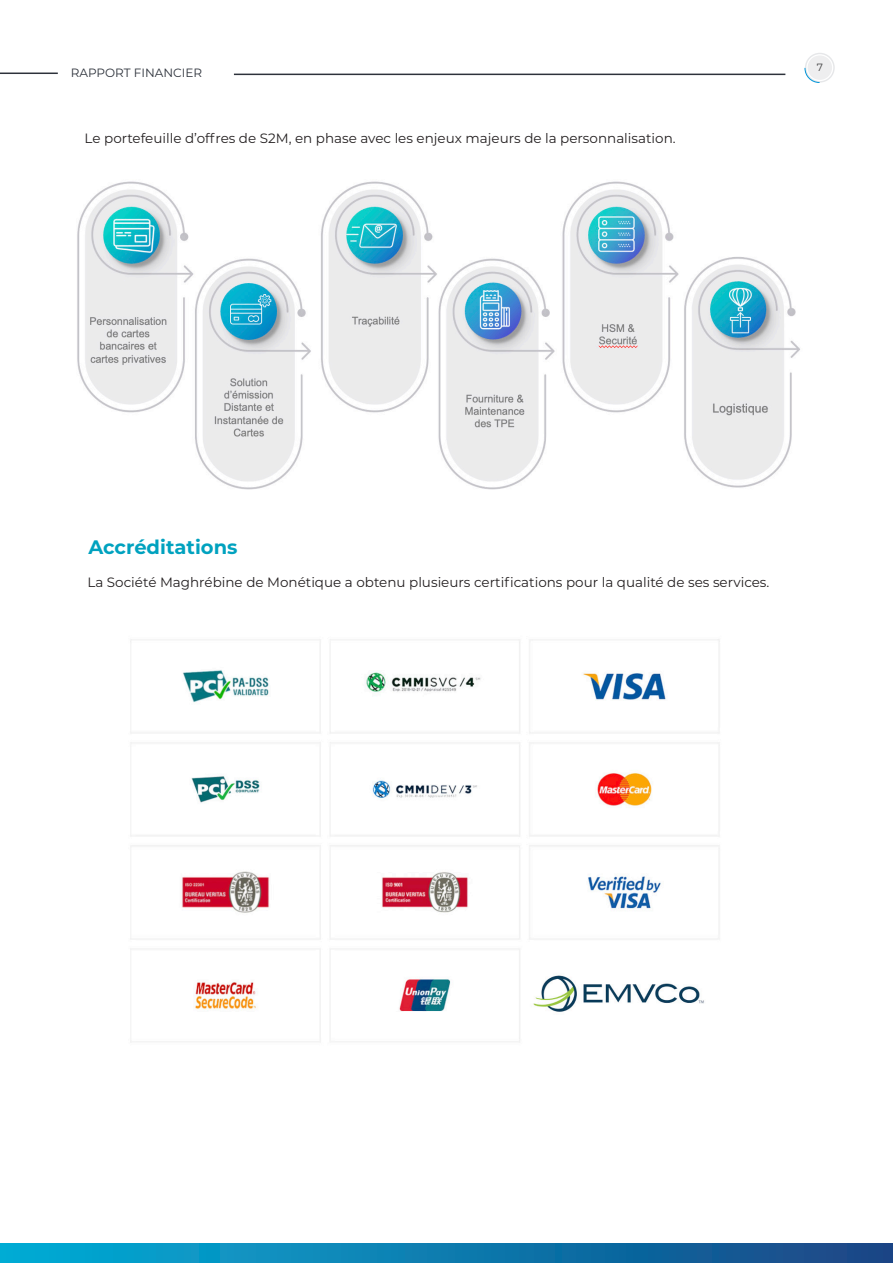
<style>
.page{position:relative;width:893px;height:1263px;background:#fff}
.page>*{position:absolute;margin:0;border:0;box-sizing:border-box;transform-origin:0 0}
.t1{font:700 19.5px "Montserrat";color:#00a2bf}
.body_text{font:13.5px "Montserrat";color:#231f20}
.t2{font:12px "Montserrat";color:#2d323b}
.t3{font:10.5px "Montserrat";color:#3e3e3f}
</style>
<div class="page">
<div style="left:0;top:1244px;width:893px;height:19px;background:linear-gradient(to right,#02afd7,#194685)"></div>
<img style="left:77px;top:181px;width:723px;height:309px">
<img style="left:130px;top:639px;width:590px;height:404px">
<hr style="left:234px;top:74px;width:551px;height:1px;background:#2d323b">
<hr style="left:0;top:73px;width:58px;height:1px;background:#2d323b">
<div style="left:805px;top:53px;width:30px;height:30px;border:1px solid #e6e7e9;border-radius:50%"></div>
<div style="left:808px;top:55px;width:24px;height:25px;background:#eeeeef;border-radius:50%"></div>
<svg style="left:804px;top:67px;width:16px;height:16px"></svg>
<p class="t2" style="left:71px;top:64px;width:133px">RAPPORT FINANCIER</p>
<p class="body_text" style="left:85px;top:129px;width:592px">Le portefeuille d’offres de S2M, en phase avec les enjeux majeurs de la personnalisation.</p>
<p class="t3" style="left:817px;top:60px;width:8px">7</p>
<p class="t1" style="left:88px;top:533px;width:151px">Accréditations</p>
<p class="body_text" style="left:87px;top:573px;width:683px">La Société Maghrébine de Monétique a obtenu plusieurs certifications pour la qualité de ses services.</p>
</div>
